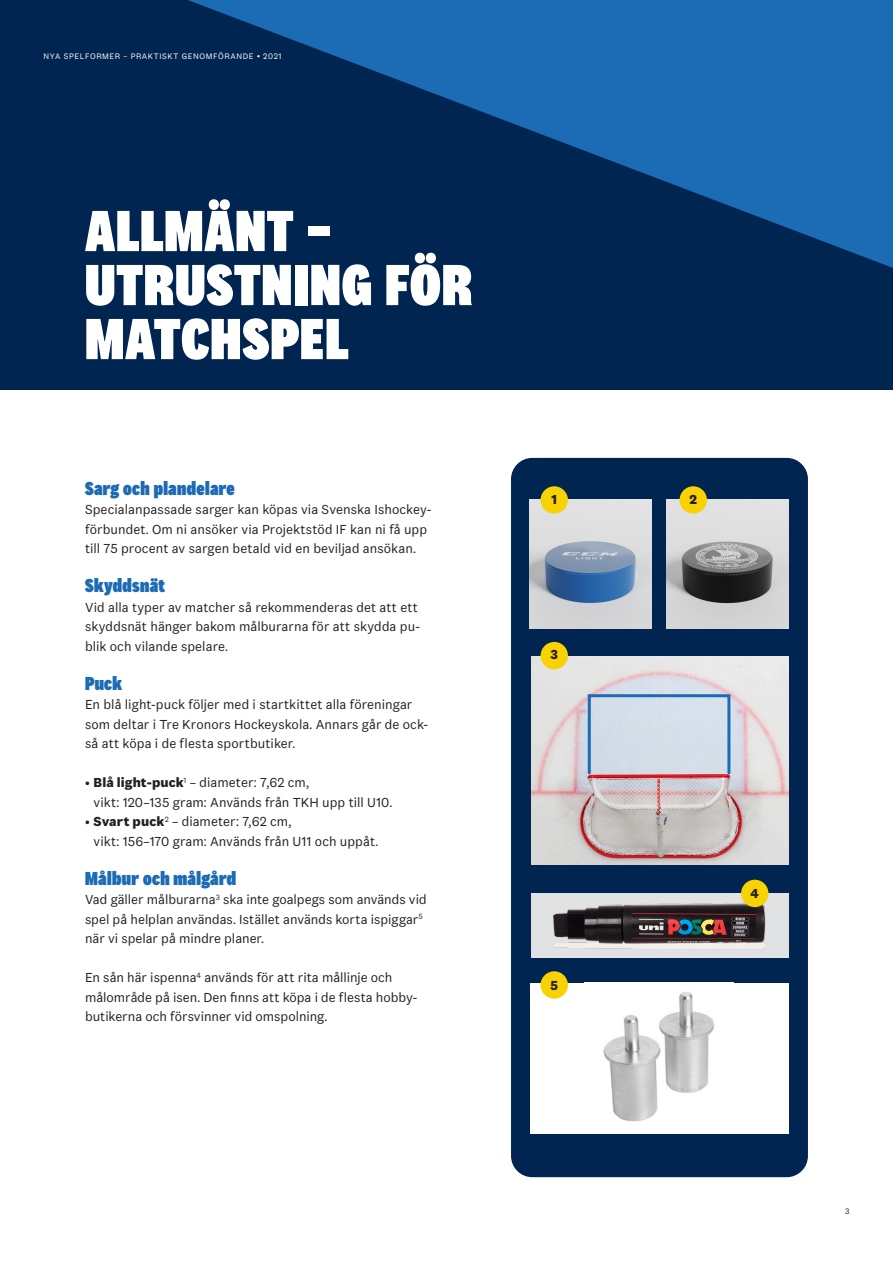
<style>
.page{position:relative;width:893px;height:1263px;background:#fff}
.page>*{position:absolute;margin:0;border:0;box-sizing:border-box;transform-origin:0 0}
.Rubrik_1__vit{font:60px/54px "Flex Display 100 Black";letter-spacing:.015em;color:#fff}
.Mellanrubrik__blå{font:19.5px "Flex Display 100 Black";letter-spacing:.015em;color:#1b6bb5}
.Brödtext{font:13.5px/19.5px "Flex 70 Regular";letter-spacing:.005em;color:#231f20}
.t1{font:13.5px "Flex 90 Bold";color:#231f20}
.Sidmall{font:8.25px "Flex 70 Regular";letter-spacing:.08em;color:#fff}
.t2{font:8.25px "Flex 70 Regular";color:#231f20}
.s1{font-family:"Flex 90 Bold"}
</style>
<div class="page">
<div style="left:0;top:0;width:893px;height:390px;background:#002550"></div>
<svg style="left:188px;top:0;width:705px;height:268px"></svg>
<div style="left:511px;top:458px;width:297px;height:719px;background:#002550;border-radius:21px"></div>
<img style="left:667px;top:500px;width:121px;height:128px">
<img style="left:530px;top:500px;width:122px;height:128px">
<img style="left:531px;top:656px;width:257px;height:209px">
<img style="left:531px;top:893px;width:256px;height:65px">
<div style="left:541px;top:486px;width:27px;height:28px;background:#f8d202;border-radius:50%"></div>
<div style="left:680px;top:486px;width:27px;height:28px;background:#f8d202;border-radius:50%"></div>
<div style="left:541px;top:642px;width:27px;height:27px;background:#f8d202;border-radius:50%"></div>
<div style="left:530px;top:983px;width:258px;height:151px;background:#fff"></div>
<img style="left:603px;top:992px;width:112px;height:130px">
<div style="left:541px;top:971px;width:27px;height:28px;background:#f8d202;border-radius:50%"></div>
<div style="left:741px;top:880px;width:27px;height:27px;background:#f8d202;border-radius:50%"></div>
<div style="left:588px;top:694px;width:142px;height:80px;border:3px solid #1b6bb5"></div>
<p class="Sidmall" style="left:43px;top:51px;width:240px">NYA SPELFORMER – PRAKTISKT GENOMFÖRANDE • 2021</p>
<p class="Rubrik_1__vit" style="left:85px;top:202px;width:388px">ALLMÄNT –<br>UTRUSTNING FÖR<br>MATCHSPEL</p>
<p class="Mellanrubrik__blå" style="left:85px;top:477px;width:151px">Sarg och plandelare</p>
<p class="Brödtext" style="left:85px;top:499px;width:348px">Specialanpassade sarger kan köpas via Svenska Ishockey&shy;förbundet. Om ni ansöker via Projektstöd IF kan ni få upp till 75 procent av sargen betald vid en beviljad ansökan.</p>
<p class="Mellanrubrik__blå" style="left:85px;top:574px;width:82px">Skyddsnät</p>
<p class="Brödtext" style="left:85px;top:597px;width:336px">Vid alla typer av matcher så rekommenderas det att ett skyddsnät hänger bakom målburarna för att skydda pu&shy;blik och vilande spelare.</p>
<p class="Mellanrubrik__blå" style="left:85px;top:672px;width:39px">Puck</p>
<p class="Brödtext" style="left:85px;top:694px;width:345px">En blå light-puck följer med i startkittet alla föreningar som deltar i Tre Kronors Hockeyskola. Annars går de ock&shy;så att köpa i de flesta sportbutiker.</p>
<p class="Brödtext" style="left:94px;top:772px;width:300px;text-indent:-9px">• <span class="s1">Blå light-puck</span><sup>1</sup> – diameter: 7,62 cm,<br>vikt: 120–135 gram: Används från TKH upp till U10.</p>
<p class="Brödtext" style="left:94px;top:811px;width:286px;text-indent:-9px">• <span class="s1">Svart puck</span><sup>2</sup> – diameter: 7,62 cm,<br>vikt: 156–170 gram: Används från U11 och uppåt.</p>
<p class="Mellanrubrik__blå" style="left:85px;top:867px;width:153px">Målbur och målgård</p>
<p class="Brödtext" style="left:85px;top:889px;width:343px">Vad gäller målburarna<sup>3</sup> ska inte goalpegs som används vid spel på helplan användas. Istället används korta ispiggar<sup>5 </sup>när vi spelar på mindre planer.</p>
<p class="Brödtext" style="left:85px;top:967px;width:333px">En sån här ispenna<sup>4</sup> används för att rita mållinje och målområde på isen. Den finns att köpa i de flesta hobby&shy;butikerna och försvinner vid omspolning.</p>
<p class="t1" style="left:551px;top:491px;width:7px">1</p>
<p class="t1" style="left:689px;top:491px;width:9px">2</p>
<p class="t1" style="left:550px;top:646px;width:9px">3</p>
<p class="t1" style="left:550px;top:977px;width:9px">5</p>
<p class="t1" style="left:751px;top:885px;width:10px">4</p>
<p class="t2" style="left:845px;top:1206px;width:6px">3</p>
</div>
